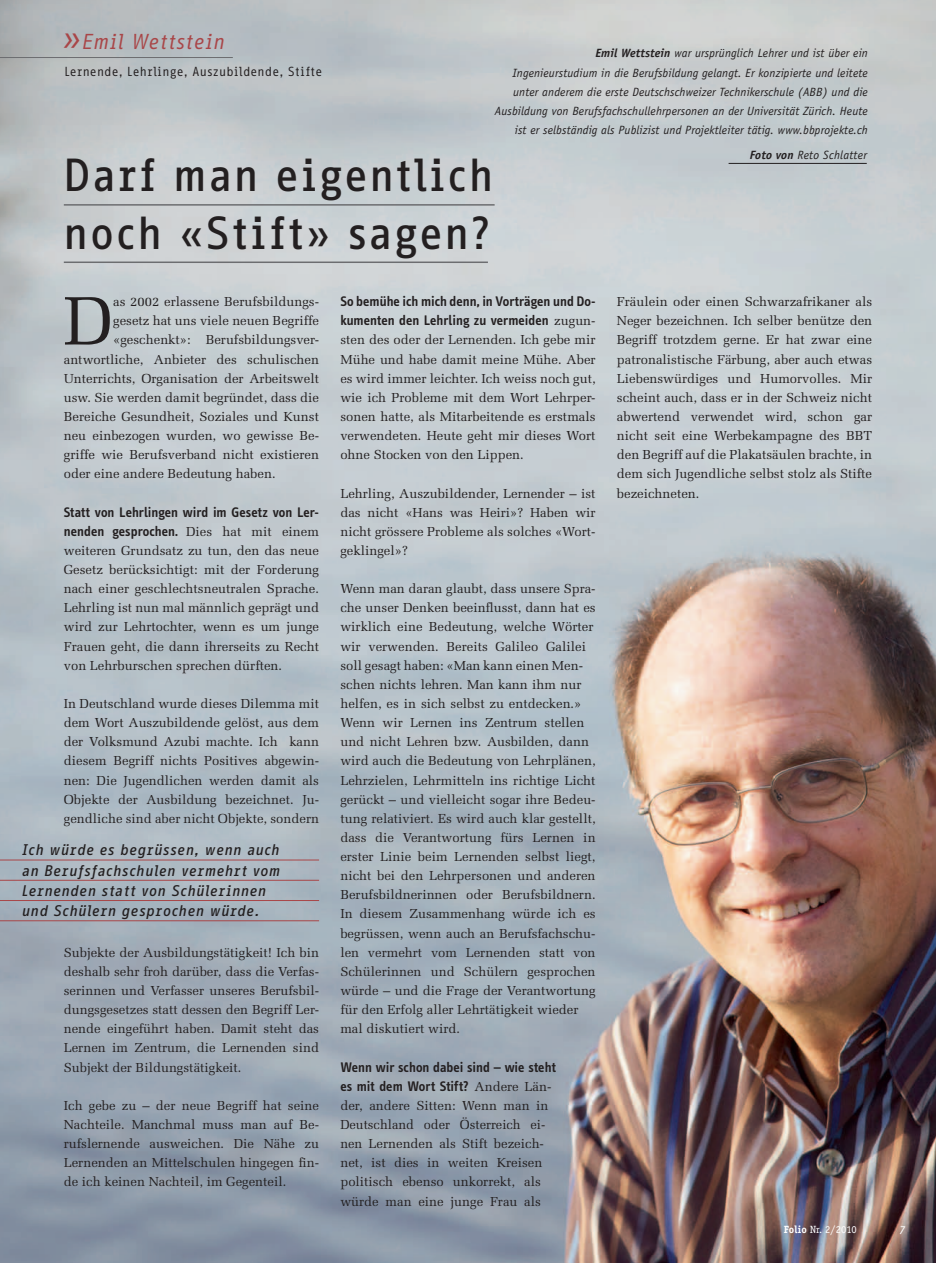
<style>
.page{position:relative;width:936px;height:1263px;background:#fff}
.page>*{position:absolute;margin:0;border:0;box-sizing:border-box;transform-origin:0 0}
.t1{font:68.4px "Melior";color:#231f20}
.t2{font:500 45px/57.4px "Info Office";color:#231f20}
.t3{font:italic 21px "Info Office";color:#a94648}
.t4{font:italic 500 15px/20.2px "Info Office";color:#231f20}
.t5{font:600 14.25px/19.2px "Info Text";color:#231f20}
.t6{font:13.05px/19.2px "Melior";color:#231f20;text-align:justify}
.t7{font:12.75px "Info Office";letter-spacing:.01em;color:#231f20}
.t8{font:italic 12px/19.2px "Officina Sans";letter-spacing:.01em;color:#231f20;text-align:right}
.t9{font:italic 12px "Officina Sans";color:#fff}
.t10{font:10.5px "Officina Serif";color:#fff}
.s1{font-size:36px}
.s2{font-weight:700}
.s3{font-family:"Melior";font-weight:400;font-size:13.05px}
</style>
<div class="page">
<img style="left:0;top:0;width:935px;height:1263px">
<hr style="left:728px;top:163px;width:138px;height:1px;background:#231f20">
<hr style="left:64px;top:204px;width:430px;height:2px;background:#6c6d70">
<hr style="left:64px;top:261px;width:424px;height:2px;background:#6c6d70">
<hr style="left:0;top:57px;width:233px;height:1px;background:#6c6d70">
<hr style="left:0;top:860px;width:319px;height:1px;background:#a94648">
<hr style="left:0;top:880px;width:319px;height:1px;background:#a94648">
<hr style="left:0;top:900px;width:319px;height:1px;background:#a94648">
<hr style="left:0;top:920px;width:319px;height:1px;background:#a94648">
<h3 class="t3" style="left:60px;top:29px;width:166px"><span class="s1">»</span>Emil Wettstein</h3>
<p class="t7" style="left:64px;top:64px;width:259px">Lernende, Lehrlinge, Auszubildende, Stifte</p>
<p class="t8" style="left:495px;top:44px;width:374px"><span class="s2">Emil Wettstein</span> war ursprünglich Lehrer und ist über ein<br>Ingenieurstudium in die Berufsbildung gelangt. Er konzipierte und leitete unter anderem die erste Deutschschweizer Technikerschule (ABB) und die Ausbildung von Berufsfachschullehrpersonen an der Universität Zürich. Heute ist er selbständig als Publizist und Projektleiter tätig. www.bbprojekte.ch</p>
<h2 class="t2" style="left:63px;top:146px;width:433px">Darf man eigentlich noch «Stift» sagen?</h2>
<h1 class="t1" style="left:64px;top:281px;width:51px">D</h1>
<p class="t6" style="left:113px;top:292px;width:207px">as 2002 erlassene Berufsbildungs-</p>
<p class="t6" style="left:113px;top:311px;width:207px">gesetz hat uns viele neuen Begriffe</p>
<p class="t6" style="left:113px;top:330px;width:207px">«geschenkt»: Berufsbildungsver-</p>
<p class="t6" style="left:64px;top:350px;width:257px">antwortliche, Anbieter des schulischen</p>
<p class="t6" style="left:64px;top:369px;width:257px">Unterrichts, Organisation der Arbeitswelt</p>
<p class="t6" style="left:64px;top:388px;width:257px">usw. Sie werden damit begründet, dass die</p>
<p class="t6" style="left:64px;top:407px;width:257px">Bereiche Gesundheit, Soziales und Kunst</p>
<p class="t6" style="left:64px;top:426px;width:257px">neu einbezogen wurden, wo gewisse Be-</p>
<p class="t6" style="left:64px;top:445px;width:257px">griffe wie Berufsverband nicht existieren</p>
<p class="t6" style="left:64px;top:464px;width:213px">oder eine andere Bedeutung haben.</p>
<p class="t5" style="left:64px;top:502px;width:257px">Statt von Lehrlingen wird im Gesetz von Ler&shy;nenden gesprochen. <span class="s3">Dies hat mit einem</span></p>
<p class="t6" style="left:64px;top:541px;width:257px">weiteren Grundsatz zu tun, den das neue Gesetz berücksichtigt: mit der Forderung nach einer geschlechtsneutralen Sprache.<br>Lehrling ist nun mal männlich geprägt und wird zur Lehrtochter, wenn es um junge Frauen geht, die dann ihrerseits zu Recht von Lehrburschen sprechen dürften.</p>
<p class="t6" style="left:64px;top:694px;width:257px">In Deutschland wurde dieses Dilemma mit dem Wort Auszubildende gelöst, aus dem der Volksmund Azubi machte. Ich kann diesem Begriff nichts Positives abgewin&shy;nen: Die Jugendlichen werden damit als Objekte der Ausbildung bezeichnet. Ju&shy;gendliche sind aber nicht Objekte, sondern</p>
<p class="t4" style="left:21px;top:840px;width:260px">Ich würde es begrüssen, wenn auch an Berufsfachschulen vermehrt vom Lernenden statt von Schülerinnen und Schülern gesprochen würde.</p>
<p class="t6" style="left:64px;top:943px;width:257px">Subjekte der Ausbildungstätigkeit! Ich bin deshalb sehr froh darüber, dass die Verfas&shy;serinnen und Verfasser unseres Berufsbil&shy;dungsgesetzes statt dessen den Begriff Ler&shy;nende eingeführt haben. Damit steht das Lernen im Zentrum, die Lernenden sind Subjekt der Bildungstätigkeit.</p>
<p class="t6" style="left:64px;top:1096px;width:257px">Ich gebe zu – der neue Begriff hat seine Nachteile. Manchmal muss man auf Be&shy;rufslernende ausweichen. Die Nähe zu Lernenden an Mittelschulen hingegen fin&shy;de ich keinen Nachteil, im Gegenteil.</p>
<p class="t5" style="left:340px;top:292px;width:257px">So bemühe ich mich denn, in Vorträgen und Do&shy;kumenten den Lehrling zu vermeiden <span class="s3">zugun-</span></p>
<p class="t6" style="left:340px;top:330px;width:257px">sten des oder der Lernenden. Ich gebe mir Mühe und habe damit meine Mühe. Aber es wird immer leichter. Ich weiss noch gut, wie ich Probleme mit dem Wort Lehrper&shy;sonen hatte, als Mitarbeitende es erstmals verwendeten. Heute geht mir dieses Wort ohne Stocken von den Lippen.</p>
<p class="t6" style="left:340px;top:483px;width:257px">Lehrling, Auszubildender, Lernender – ist das nicht «Hans was Heiri»? Haben wir nicht grössere Probleme als solches «Wort&shy;geklingel»?</p>
<p class="t6" style="left:340px;top:579px;width:257px;text-align:left">Wenn man daran glaubt, dass unsere Spra&shy;che unser Denken beeinflusst, dann hat es wirklich eine Bedeutung, welche Wörter wir verwenden. Bereits Galileo Galilei soll gesagt haben: «Man kann einen Men&shy;schen nichts lehren. Man kann ihm nur helfen, es in sich selbst zu entdecken.» Wenn wir Lernen ins Zentrum stellen und nicht Lehren bzw. Ausbilden, dann wird auch die Bedeutung von Lehrplänen, Lehrzielen, Lehrmitteln ins richtige Licht gerückt – und vielleicht sogar ihre Bedeu&shy;tung relativiert. Es wird auch klar gestellt, dass die Verantwortung fürs Lernen in erster Linie beim Lernenden selbst liegt, nicht bei den Lehrpersonen und anderen Berufsbildnerinnen oder Berufsbildnern.<br>In diesem Zusammenhang würde ich es begrüssen, wenn auch an Berufsfachschu&shy;len vermehrt vom Lernenden statt von Schülerinnen und Schülern gesprochen würde – und die Frage der Verantwortung für den Erfolg aller Lehrtätigkeit wieder mal diskutiert wird.</p>
<p class="t5" style="left:340px;top:1057px;width:217px">Wenn wir schon dabei sind – wie steht es mit dem Wort Stift? <span class="s3">Andere Län-</span></p>
<p class="t6" style="left:340px;top:1096px;width:210px;text-align:left">der, andere Sitten: Wenn man in<br>Deutschland oder Österreich ei&shy;nen Lernenden als Stift bezeich&shy;net, ist dies in weiten Kreisen politisch ebenso unkorrekt, als würde man eine junge Frau als</p>
<p class="t8" style="left:749px;top:145px;width:119px"><span class="s2">Foto von</span> Reto Schlatter</p>
<p class="t6" style="left:617px;top:292px;width:257px">Fräulein oder einen Schwarzafrikaner als Neger bezeichnen. Ich selber benütze den Begriff trotzdem gerne. Er hat zwar eine patronalistische Färbung, aber auch etwas Liebenswürdiges und Humorvolles. Mir scheint auch, dass er in der Schweiz nicht abwertend verwendet wird, schon gar nicht seit eine Werbekampagne des BBT den Begriff auf die Plakatsäulen brachte, in dem sich Jugendliche selbst stolz als Stifte bezeichneten.</p>
<p class="t10" style="left:783px;top:1223px;width:74px"><span class="s2">Folio</span> Nr. 2/2010</p>
<p class="t9" style="left:899px;top:1223px;width:7px">7</p>
</div>
